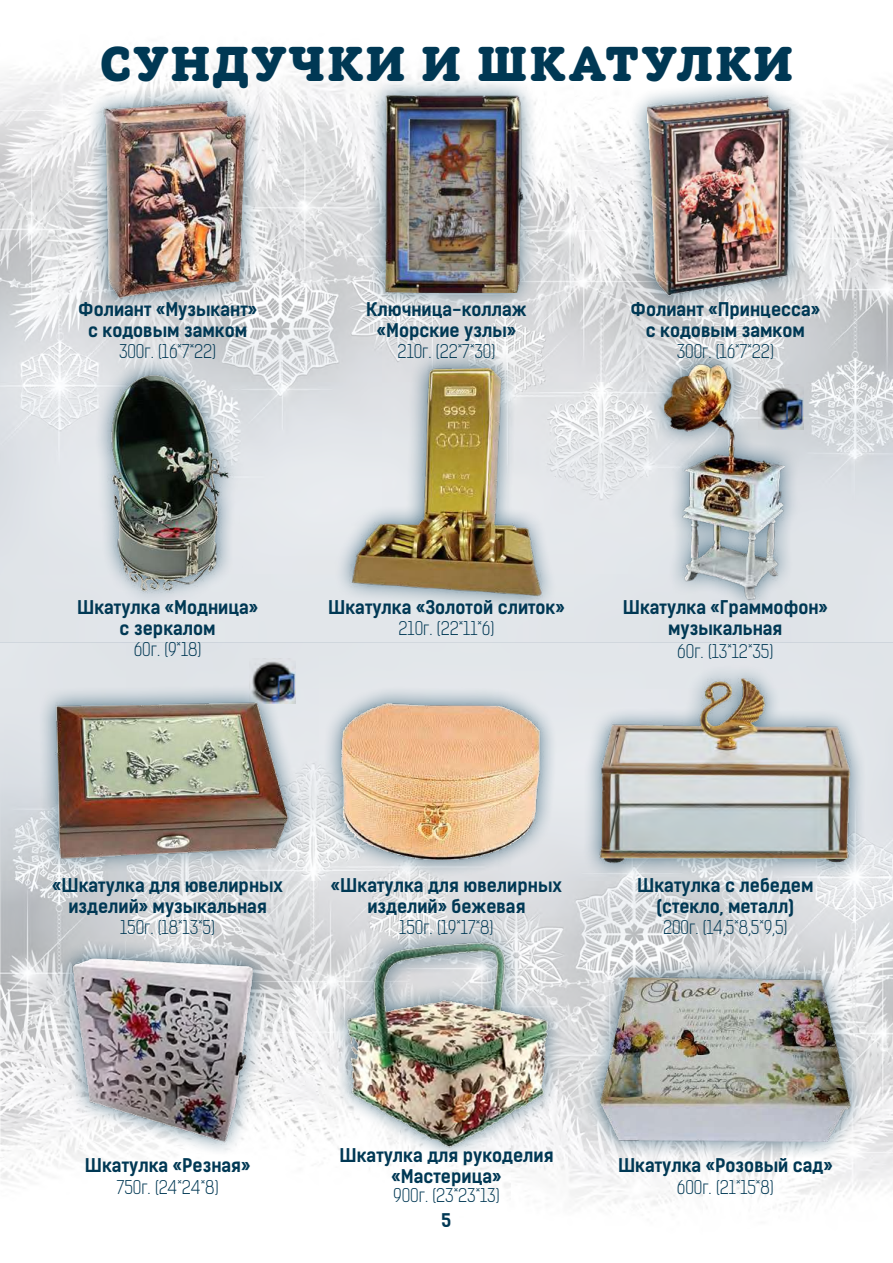
<style>
.page{position:relative;width:893px;height:1263px;background:#fff}
.page>*{position:absolute;margin:0;border:0;box-sizing:border-box;transform-origin:0 0}
.t1{font:900 49.5px "ALS Schlangeslab";letter-spacing:.05em;color:#003854}
.t2{font:18px/21.6px "Kelson Sans Bold RU";color:#003854;text-align:center}
.t3{font:18px "Kelson Sans Light RU";color:#003854}
</style>
<div class="page">
<img style="left:0;top:52px;width:893px;height:1159px">
<div style="left:86px;top:82px;width:177px;height:233px;background:#003854;opacity:.65"></div>
<img style="left:94px;top:89px;width:157px;height:210px">
<div style="left:628px;top:78px;width:179px;height:234px;background:#003854;opacity:.65"></div>
<img style="left:647px;top:89px;width:146px;height:210px">
<div style="left:646px;top:346px;width:155px;height:270px;background:#003854;opacity:.65"></div>
<img style="left:665px;top:365px;width:120px;height:235px">
<div style="left:367px;top:77px;width:172px;height:235px;background:#003854;opacity:.65"></div>
<img style="left:386px;top:95px;width:136px;height:197px">
<div style="left:329px;top:924px;width:235px;height:239px;background:#003854;opacity:.65"></div>
<img style="left:336px;top:930px;width:221px;height:227px">
<div style="left:93px;top:357px;width:152px;height:251px;background:#003854;opacity:.65"></div>
<img style="left:102px;top:365px;width:131px;height:235px">
<div style="left:54px;top:940px;width:216px;height:219px;background:#003854;opacity:.65"></div>
<img style="left:65px;top:941px;width:205px;height:218px">
<div style="left:334px;top:350px;width:224px;height:263px;background:#003854;opacity:.65"></div>
<img style="left:350px;top:366px;width:193px;height:234px">
<div style="left:582px;top:959px;width:285px;height:202px;background:#003854;opacity:.65"></div>
<img style="left:600px;top:977px;width:250px;height:165px">
<div style="left:323px;top:685px;width:235px;height:193px;background:#003854;opacity:.65"></div>
<img style="left:340px;top:703px;width:213px;height:160px">
<div style="left:38px;top:684px;width:267px;height:192px;background:#003854;opacity:.65"></div>
<img style="left:55px;top:697px;width:238px;height:172px">
<div style="left:582px;top:662px;width:286px;height:219px;background:#003854;opacity:.65"></div>
<img style="left:582px;top:668px;width:286px;height:210px">
<img style="left:759px;top:385px;width:45px;height:45px">
<img style="left:250px;top:658px;width:45px;height:45px">
<h1 class="t1" style="left:100px;top:36px;width:695px">СУНДУЧКИ И ШКАТУЛКИ</h1>
<p class="t2" style="left:366px;top:298px;width:162px">Ключница-коллаж «Морские узлы»</p>
<p class="t2" style="left:78px;top:298px;width:180px">Фолиант «Музыкант» с кодовым замком</p>
<p class="t2" style="left:630px;top:298px;width:191px">Фолиант «Принцесса» с кодовым замком</p>
<p class="t3" style="left:119px;top:341px;width:99px">300г. (16*7*22)</p>
<p class="t3" style="left:398px;top:341px;width:99px">210г. (22*7*30)</p>
<p class="t3" style="left:677px;top:341px;width:99px">300г. (16*7*22)</p>
<p class="t2" style="left:77px;top:596px;width:183px">Шкатулка «Модница» с зеркалом</p>
<p class="t3" style="left:134px;top:639px;width:69px">60г. (9*18)</p>
<p class="t2" style="left:328px;top:596px;width:238px">Шкатулка «Золотой слиток»</p>
<p class="t3" style="left:399px;top:617px;width:97px">210г. (22*11*6)</p>
<p class="t2" style="left:623px;top:596px;width:207px">Шкатулка «Граммофон» музыкальная</p>
<p class="t3" style="left:677px;top:640px;width:98px">60г. (13*12*35)</p>
<p class="t2" style="left:52px;top:874px;width:232px">«Шкатулка для ювелирных изделий» музыкальная</p>
<p class="t2" style="left:637px;top:874px;width:178px">Шкатулка с лебедем (стекло, металл)</p>
<p class="t2" style="left:331px;top:874px;width:232px">«Шкатулка для ювелирных изделий» бежевая</p>
<p class="t3" style="left:120px;top:917px;width:96px">150г. (18*13*5)</p>
<p class="t3" style="left:399px;top:917px;width:96px">150г. (19*17*8)</p>
<p class="t3" style="left:663px;top:917px;width:126px">200г. (14,5*8,5*9,5)</p>
<p class="t2" style="left:85px;top:1155px;width:167px">Шкатулка «Резная»</p>
<p class="t3" style="left:117px;top:1176px;width:103px">750г. (24*24*8)</p>
<p class="t2" style="left:339px;top:1144px;width:215px">Шкатулка для рукоделия «Мастерица»</p>
<p class="t3" style="left:393px;top:1184px;width:108px">900г. (23*23*13)</p>
<p class="t2" style="left:442px;top:1210px;width:11px">5</p>
<p class="t2" style="left:618px;top:1155px;width:216px">Шкатулка «Розовый сад»</p>
<p class="t3" style="left:677px;top:1176px;width:98px">600г. (21*15*8)</p>
</div>
